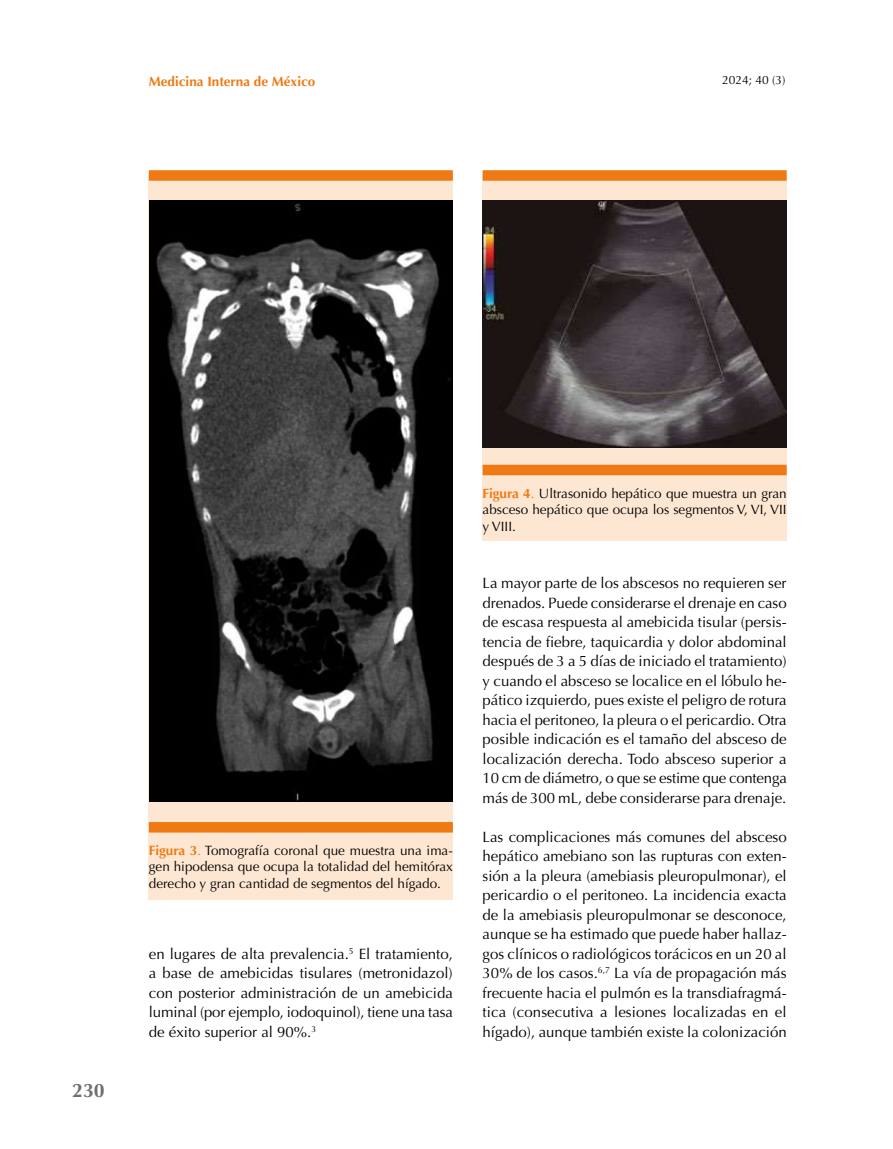
<style>
.page{position:relative;width:893px;height:1149px;background:#fff}
.page>*{position:absolute;margin:0;border:0;box-sizing:border-box;transform-origin:0 0}
.t1{font:700 19.5px "Optima";color:#706f6f}
.t2{font:15px/19.5px "Optima";letter-spacing:-.005em;color:#000;text-align:justify}
.t3{font:13.5px/16.5px "Optima";color:#000;text-align:justify}
.t4{font:700 13.5px "Optima";color:#ef7a13}
.t5{font:12px "Optima";color:#000}
.s1{font-weight:700;color:#ef7a13}
.s2{color:#ef7a13}
</style>
<div class="page">
<div style="left:149px;top:174px;width:304px;height:724px;background:#fde7d3"></div>
<div style="left:483px;top:174px;width:304px;height:366px;background:#fde7d3"></div>
<div style="left:149px;top:821px;width:304px;height:11px;background:#ef7a13"></div>
<div style="left:483px;top:464px;width:304px;height:11px;background:#ef7a13"></div>
<div style="left:149px;top:170px;width:304px;height:11px;background:#ef7a13"></div>
<div style="left:483px;top:170px;width:304px;height:11px;background:#ef7a13"></div>
<img style="left:149px;top:201px;width:304px;height:600px">
<img style="left:483px;top:201px;width:303px;height:246px">
<p class="t4" style="left:149px;top:73px;width:168px">Medicina Interna de México</p>
<p class="t5" style="left:722px;top:73px;width:65px">2024; 40 (3)</p>
<h1 class="t1" style="left:72px;top:1079px;width:34px">230</h1>
<p class="t3" style="left:149px;top:842px;width:306px"><span class="s1">Figura 3</span><span class="s2">.</span> Tomografía coronal que muestra una ima&shy;gen hipodensa que ocupa la totalidad del hemitórax derecho y gran cantidad de segmentos del hígado.</p>
<p class="t2" style="left:149px;top:943px;width:306px">en lugares de alta prevalencia.<sup>5</sup> El tratamiento, a base de amebicidas tisulares (metronidazol) con posterior administración de un amebicida luminal (por ejemplo, iodoquinol), tiene una tasa de éxito superior al 90%.<sup>3</sup></p>
<p class="t3" style="left:483px;top:485px;width:306px"><span class="s1">Figura 4</span><span class="s2">.</span> Ultrasonido hepático que muestra un gran absceso hepático que ocupa los segmentos V, VI, VII y VIII.</p>
<p class="t2" style="left:483px;top:573px;width:306px">La mayor parte de los abscesos no requieren ser drenados. Puede considerarse el drenaje en caso de escasa respuesta al amebicida tisular (persis&shy;tencia de fiebre, taquicardia y dolor abdominal después de 3 a 5 días de iniciado el tratamiento) y cuando el absceso se localice en el lóbulo he&shy;pático izquierdo, pues existe el peligro de rotura hacia el peritoneo, la pleura o el pericardio. Otra posible indicación es el tamaño del absceso de localización derecha. Todo absceso superior a 10 cm de diámetro, o que se estime que contenga más de 300 mL, debe considerarse para drenaje.</p>
<p class="t2" style="left:483px;top:826px;width:306px">Las complicaciones más comunes del absceso hepático amebiano son las rupturas con exten&shy;sión a la pleura (amebiasis pleuropulmonar), el pericardio o el peritoneo. La incidencia exacta de la amebiasis pleuropulmonar se desconoce, aunque se ha estimado que puede haber hallaz&shy;gos clínicos o radiológicos torácicos en un 20 al 30% de los casos.<sup>6,7</sup> La vía de propagación más frecuente hacia el pulmón es la transdiafragmá&shy;tica (consecutiva a lesiones localizadas en el hígado), aunque también existe la colonización</p>
</div>
